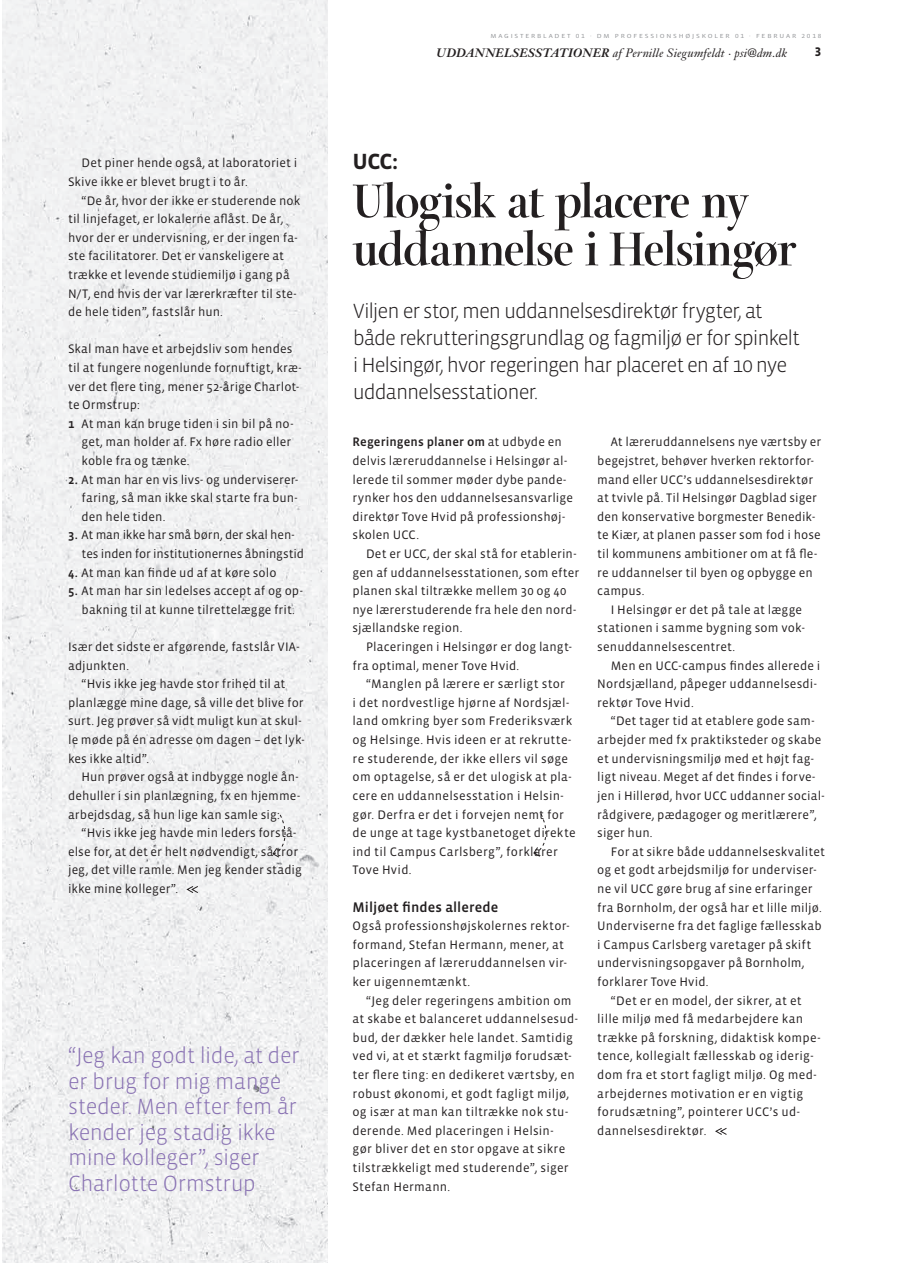
<style>
.page{position:relative;width:915px;height:1263px;background:#fff}
.page>*{position:absolute;margin:0;border:0;box-sizing:border-box;transform-origin:0 0}
.t1{font:700 51px/48px "Arepo";letter-spacing:-.03em;color:#231f20}
.t2{font:300 22.5px/25.5px "Vista Sans OT";letter-spacing:-.02em;color:#8972b3}
.t3{font:700 22.5px "Vista Sans OT";color:#231f20}
.t4{font:300 21px/27px "Vista Sans OT";letter-spacing:-.05em;color:#231f20}
.t5{font:500 14.25px "Vista Sans OT";letter-spacing:.005em;color:#231f20}
.t6{font:700 12.75px "Vista Sans OT";color:#231f20}
.t7{font:12.6px/18.6px "Vista Sans OT";letter-spacing:.01em;color:#231f20}
.t8{font:12.6px/18.6px "Vista Sans OT";letter-spacing:-.01em;color:#231f20}
.t9{font:12px "Janson Text Italic Os F";letter-spacing:.015em;color:#231f20}
.t10{font:6px "Vista Sans OT";letter-spacing:.25em;color:#939598;scale:1.2 1}
.s1{font-weight:500}
.s2{font-family:"Janson Text Bold Italic Os F"}
</style>
<div class="page">
<img style="left:2px;top:0;width:325px;height:1263px">
<svg style="left:715px;top:1128px;width:12px;height:7px"></svg>
<svg style="left:186px;top:886px;width:12px;height:7px"></svg>
<svg style="left:272px;top:814px;width:17px;height:44px"></svg>
<svg style="left:533px;top:814px;width:14px;height:43px"></svg>
<p class="t7" style="left:68px;top:154px;width:230px;text-indent:13px">Det piner hende også, at laboratoriet i<br>Skive ikke er blevet brugt i to år.</p>
<p class="t7" style="left:68px;top:191px;width:233px;text-indent:14px">“De år, hvor der ikke er studerende nok til linjefaget, er lokalerne aflåst. De år, hvor der er undervisning, er der ingen fa&shy;ste facilitatorer. Det er vanskeligere at trække et levende studiemiljø i gang på N/T, end hvis der var lærerkræfter til ste&shy;de hele tiden”, fastslår hun.</p>
<p class="t7" style="left:68px;top:340px;width:226px">Skal man have et arbejdsliv som hendes</p>
<p class="t7" style="left:68px;top:359px;width:235px">til at fungere nogenlunde fornuftigt, kræ-</p>
<p class="t7" style="left:68px;top:377px;width:233px">ver det flere ting, mener 52-årige Charlot-</p>
<p class="t7" style="left:68px;top:396px;width:73px">te Ormstrup:</p>
<p class="t7" style="left:68px;top:415px;width:227px"><span class="s1">1</span> At man kan bruge tiden i sin bil på no-</p>
<p class="t7" style="left:82px;top:433px;width:211px">get, man holder af. Fx høre radio eller</p>
<p class="t7" style="left:82px;top:452px;width:109px">koble fra og tænke.</p>
<p class="t7" style="left:82px;top:470px;width:218px;text-align:justify;text-indent:-13px"><span class="s1">2.</span> At man har en vis livs- og underviserer&shy;faring, så man ikke skal starte fra bun&shy;den hele tiden.</p>
<p class="t8" style="left:82px;top:526px;width:224px;text-indent:-13px"><span class="s1">3.</span> At man ikke har små børn, der skal hen&shy;tes inden for institutionernes åbningstid</p>
<p class="t7" style="left:68px;top:563px;width:210px"><span class="s1">4.</span> At man kan finde ud af at køre solo</p>
<p class="t7" style="left:68px;top:582px;width:236px;text-align:center"><span class="s1">5.</span> At man har sin ledelses accept af og op&shy;bakning til at kunne tilrettelægge frit.</p>
<p class="t7" style="left:68px;top:638px;width:233px">Især det sidste er afgørende, fastslår VIA&shy;adjunkten.</p>
<p class="t7" style="left:68px;top:675px;width:238px;text-indent:14px">“Hvis ikke jeg havde stor frihed til at planlægge mine dage, så ville det blive for surt. Jeg prøver så vidt muligt kun at skul&shy;le møde på én adresse om dagen – det lyk&shy;kes ikke altid”.</p>
<p class="t7" style="left:68px;top:768px;width:233px;text-indent:13px">Hun prøver også at indbygge nogle ån&shy;dehuller i sin planlægning, fx en hjemme&shy;arbejdsdag, så hun lige kan samle sig:</p>
<p class="t7" style="left:68px;top:824px;width:235px;text-indent:13px">“Hvis ikke jeg havde min leders forstå&shy;else for, at det er helt nødvendigt, så tror jeg, det ville ramle. Men jeg kender stadig ikke mine kolleger”.</p>
<h2 class="t2" style="left:68px;top:1043px;width:233px">“Jeg kan godt lide, at der er brug for mig mange steder. Men efter fem år kender jeg stadig ikke mine kolleger”, siger<br>Charlotte Ormstrup</h2>
<p class="t10" style="left:490px;top:33px;width:277px">MAGISTERBLADET 01 · DM PROFESSIONSHØJSKOLER 01 · FEBRUAR 2018</p>
<p class="t9" style="left:436px;top:45px;width:352px"><span class="s2">UDDANNELSESSTATIONER</span> af Pernille Siegumfeldt · psi@dm.dk</p>
<p class="t6" style="left:814px;top:45px;width:8px">3</p>
<h2 class="t3" style="left:352px;top:150px;width:47px">UCC:</h2>
<h1 class="t1" style="left:352px;top:178px;width:445px">Ulogisk at placere ny uddannelse i Helsingør</h1>
<h3 class="t4" style="left:352px;top:298px;width:448px">Viljen er stor, men uddannelsesdirektør frygter, at både rekrutteringsgrundlag og fagmiljø er for spinkelt i Helsingør, hvor regeringen har placeret en af 10 nye uddannelsesstationer.</h3>
<p class="t7" style="left:352px;top:433px;width:222px"><span class="s1">Regeringens planer om</span> at udbyde en delvis læreruddannelse i Helsingør al&shy;lerede til sommer møder dybe pande&shy;rynker hos den uddannelsesansvarlige direktør Tove Hvid på professionshøj&shy;skolen UCC.</p>
<p class="t7" style="left:352px;top:545px;width:228px;text-indent:13px">Det er UCC, der skal stå for etablerin&shy;gen af uddannelsesstationen, som efter planen skal tiltrække mellem 30 og 40 nye lærerstuderende fra hele den nord&shy;sjællandske region.</p>
<p class="t7" style="left:352px;top:638px;width:221px;text-indent:13px">Placeringen i Helsingør er dog langt&shy;fra optimal, mener Tove Hvid.</p>
<p class="t7" style="left:352px;top:675px;width:224px;text-indent:13px">“Manglen på lærere er særligt stor<br>i det nordvestlige hjørne af Nordsjæl&shy;land omkring byer som Frederiksværk og Helsinge. Hvis ideen er at rekrutte&shy;re studerende, der ikke ellers vil søge om optagelse, så er det ulogisk at pla&shy;cere en uddannelsesstation i Helsin&shy;gør. Derfra er det i forvejen nemt for de unge at tage kystbanetoget direkte ind til Campus Carlsberg”, forklarer Tove Hvid.</p>
<p class="t5" style="left:352px;top:899px;width:147px">Miljøet findes allerede</p>
<p class="t7" style="left:352px;top:917px;width:218px">Også professionshøjskolernes rektor&shy;formand, Stefan Hermann, mener, at placeringen af læreruddannelsen vir&shy;ker uigennemtænkt.</p>
<p class="t7" style="left:352px;top:991px;width:227px;text-indent:13px">“Jeg deler regeringens ambition om at skabe et balanceret uddannelsesud&shy;bud, der dækker hele landet. Samtidig ved vi, at et stærkt fagmiljø forudsæt&shy;ter flere ting: en dedikeret værtsby, en robust økonomi, et godt fagligt miljø, og især at man kan tiltrække nok stu&shy;derende. Med placeringen i Helsin-<br>gør bliver det en stor opgave at sikre tilstrækkeligt med studerende”, siger Stefan Hermann.</p>
<p class="t7" style="left:610px;top:433px;width:212px">At læreruddannelsens nye værtsby er</p>
<p class="t7" style="left:597px;top:452px;width:218px">begejstret, behøver hverken rektorfor-</p>
<p class="t7" style="left:597px;top:470px;width:217px">mand eller UCC’s uddannelsesdirektør</p>
<p class="t7" style="left:597px;top:489px;width:221px">at tvivle på. Til Helsingør Dagblad siger</p>
<p class="t7" style="left:597px;top:508px;width:219px">den konservative borgmester Benedik-</p>
<p class="t7" style="left:597px;top:526px;width:225px">te Kiær, at planen passer som fod i hose</p>
<p class="t7" style="left:597px;top:545px;width:221px">til kommunens ambitioner om at få fle-</p>
<p class="t7" style="left:597px;top:563px;width:217px">re uddannelser til byen og opbygge en</p>
<p class="t7" style="left:597px;top:582px;width:49px">campus.</p>
<p class="t7" style="left:610px;top:601px;width:193px">I Helsingør er det på tale at lægge</p>
<p class="t7" style="left:597px;top:619px;width:209px">stationen i samme bygning som vok-</p>
<p class="t7" style="left:597px;top:638px;width:139px">senuddannelsescentret.</p>
<p class="t7" style="left:610px;top:656px;width:211px">Men en UCC-campus findes allerede i</p>
<p class="t7" style="left:597px;top:675px;width:221px">Nordsjælland, påpeger uddannelsesdi-</p>
<p class="t7" style="left:597px;top:694px;width:98px">rektør Tove Hvid.</p>
<p class="t7" style="left:610px;top:712px;width:205px">“Det tager tid at etablere gode sam-</p>
<p class="t7" style="left:597px;top:731px;width:225px">arbejder med fx praktiksteder og skabe</p>
<p class="t7" style="left:597px;top:749px;width:218px">et undervisningsmiljø med et højt fag-</p>
<p class="t7" style="left:597px;top:768px;width:219px">ligt niveau. Meget af det findes i forve-</p>
<p class="t7" style="left:597px;top:787px;width:229px">jen i Hillerød, hvor UCC uddanner social-</p>
<p class="t7" style="left:597px;top:805px;width:221px">rådgivere, pædagoger og meritlærere”,</p>
<p class="t7" style="left:597px;top:824px;width:57px">siger hun.</p>
<p class="t7" style="left:610px;top:842px;width:215px">For at sikre både uddannelseskvalitet</p>
<p class="t7" style="left:597px;top:861px;width:220px">og et godt arbejdsmiljø for underviser-</p>
<p class="t7" style="left:597px;top:880px;width:217px">ne vil UCC gøre brug af sine erfaringer</p>
<p class="t7" style="left:597px;top:898px;width:226px">fra Bornholm, der også har et lille miljø.</p>
<p class="t7" style="left:597px;top:917px;width:226px">Underviserne fra det faglige fællesskab</p>
<p class="t7" style="left:597px;top:935px;width:215px">i Campus Carlsberg varetager på skift</p>
<p class="t7" style="left:597px;top:954px;width:209px">undervisningsopgaver på Bornholm,</p>
<p class="t7" style="left:597px;top:973px;width:113px">forklarer Tove Hvid.</p>
<p class="t7" style="left:610px;top:991px;width:192px">“Det er en model, der sikrer, at et</p>
<p class="t7" style="left:597px;top:1010px;width:207px">lille miljø med få medarbejdere kan</p>
<p class="t7" style="left:597px;top:1028px;width:225px">trække på forskning, didaktisk kompe-</p>
<p class="t7" style="left:597px;top:1047px;width:218px">tence, kollegialt fællesskab og iderig-</p>
<p class="t7" style="left:597px;top:1066px;width:221px">dom fra et stort fagligt miljø. Og med-</p>
<p class="t7" style="left:597px;top:1084px;width:207px">arbejdernes motivation er en vigtig</p>
<p class="t7" style="left:597px;top:1103px;width:204px">forudsætning”, pointerer UCC’s ud-</p>
<p class="t7" style="left:597px;top:1121px;width:111px">dannelsesdirektør.</p>
</div>
